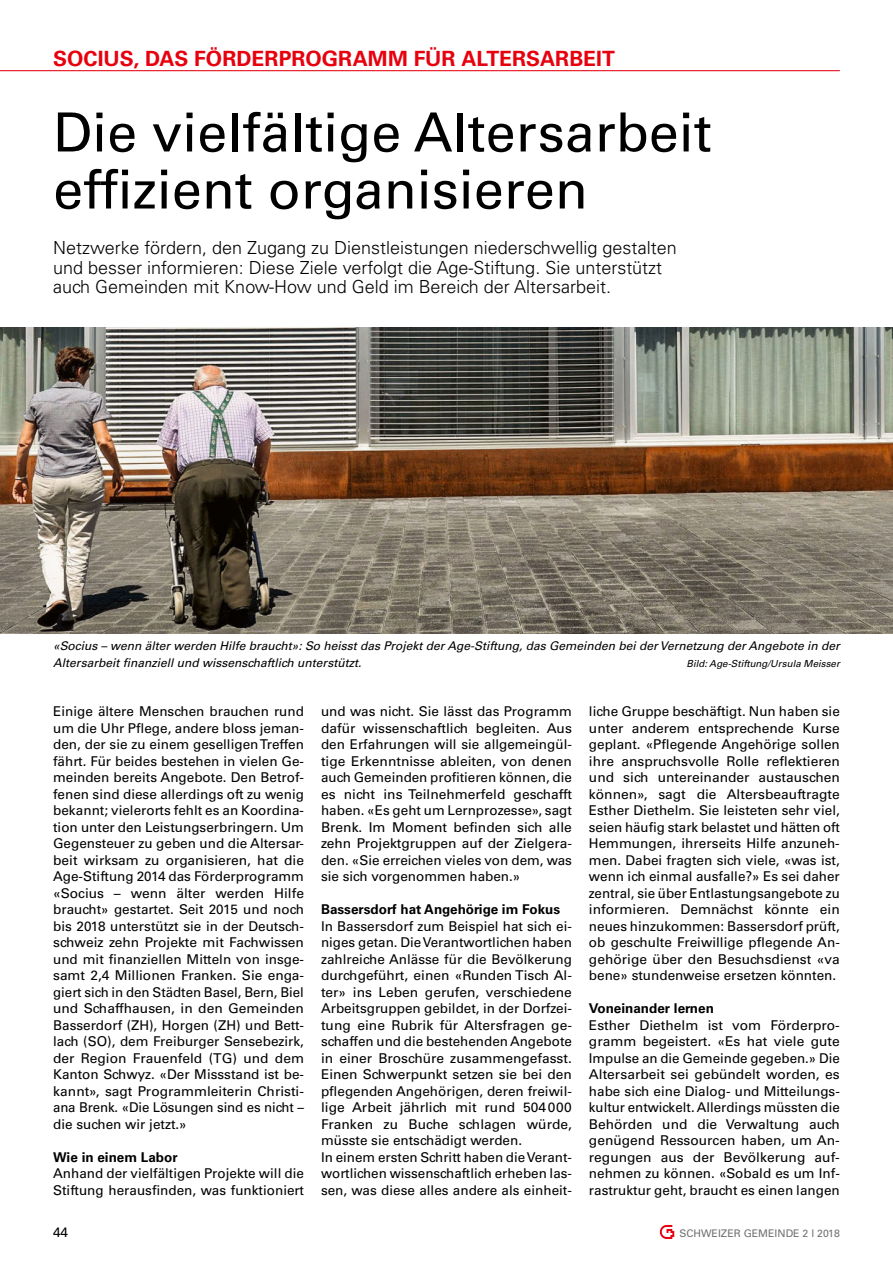
<style>
.page{position:relative;width:893px;height:1263px;background:#fff}
.page>*{position:absolute;margin:0;border:0;box-sizing:border-box;transform-origin:0 0}
.t1{font:54px/57px "Univers LT Std";color:#000}
.t2{font:700 21px "Univers LT Std";color:#e7000e}
.t3{font:300 18px/19.5px "Univers LT Std";color:#000}
.t4{font:13.5px/16.5px "Univers LT Std";color:#000;text-align:justify}
.t5{font:700 13.5px "Univers LT Std";color:#000}
.t6{font:italic 12px/16.5px "Univers LT Std";color:#000}
.t7{font:10.5px "Univers LT Std";color:#6f7070}
.t8{font:italic 9.75px "Univers LT Std";color:#000}
</style>
<div class="page">
<hr style="left:0;top:70px;width:840px;height:1px;background:#e7000e">
<svg style="left:660px;top:1225px;width:14px;height:14px"></svg>
<img style="left:0;top:327px;width:893px;height:307px">
<h2 class="t2" style="left:53px;top:46px;width:563px">SOCIUS, DAS FÖRDERPROGRAMM FÜR ALTERSARBEIT</h2>
<h1 class="t1" style="left:53px;top:104px;width:660px">Die vielfältige Altersarbeit effizient organisieren</h1>
<h3 class="t3" style="left:53px;top:238px;width:625px">Netzwerke fördern, den Zugang zu Dienstleistungen niederschwellig gestalten und besser informieren: Diese Ziele verfolgt die Age-Stiftung. Sie unterstützt auch Gemeinden mit Know-How und Geld im Bereich der Altersarbeit.</h3>
<p class="t6" style="left:53px;top:638px;width:788px">«Socius – wenn älter werden Hilfe braucht»: So heisst das Projekt der Age-Stiftung, das Gemeinden bei der Vernetzung der Angebote in der<br>Altersarbeit finanziell und wissenschaftlich unterstützt.</p>
<p class="t8" style="left:686px;top:657px;width:155px">Bild: Age-Stiftung/Ursula Meisser</p>
<p class="t4" style="left:53px;top:703px;width:252px">Einige ältere Menschen brauchen rund um die Uhr Pflege, andere bloss jeman&shy;den, der sie zu einem geselligen Treffen fährt. Für beides bestehen in vielen Ge&shy;meinden bereits Angebote. Den Betrof&shy;fenen sind diese allerdings oft zu wenig bekannt; vielerorts fehlt es an Koordina&shy;tion unter den Leistungserbringern. Um Gegensteuer zu geben und die Altersar&shy;beit wirksam zu organisieren, hat die Age-Stiftung 2014 das Förderprogramm «Socius – wenn älter werden Hilfe braucht» gestartet. Seit 2015 und noch bis 2018 unterstützt sie in der Deutsch&shy;schweiz zehn Projekte mit Fachwissen und mit finanziellen Mitteln von insge&shy;samt 2,4 Millionen Franken. Sie enga&shy;giert sich in den Städten Basel, Bern, Biel und Schaffhausen, in den Gemeinden Basserdorf (ZH), Horgen (ZH) und Bett&shy;lach (SO), dem Freiburger Sensebezirk, der Region Frauenfeld (TG) und dem Kanton Schwyz. «Der Missstand ist be&shy;kannt», sagt Programmleiterin Christi&shy;ana Brenk. «Die Lösungen sind es nicht – die suchen wir jetzt.»</p>
<p class="t5" style="left:53px;top:1149px;width:126px">Wie in einem Labor</p>
<p class="t4" style="left:53px;top:1165px;width:252px">Anhand der vielfältigen Projekte will die<br>Stiftung herausfinden, was funktioniert</p>
<p class="t4" style="left:321px;top:703px;width:252px">und was nicht. Sie lässt das Programm dafür wissenschaftlich begleiten. Aus den Erfahrungen will sie allgemeingül&shy;tige Erkenntnisse ableiten, von denen auch Gemeinden profitieren können, die es nicht ins Teilnehmerfeld geschafft haben. «Es geht um Lernprozesse», sagt Brenk. Im Moment befinden sich alle zehn Projektgruppen auf der Zielgera&shy;den. «Sie erreichen vieles von dem, was sie sich vorgenommen haben.»</p>
<p class="t5" style="left:321px;top:901px;width:241px">Bassersdorf hat Angehörige im Fokus</p>
<p class="t4" style="left:321px;top:918px;width:252px;text-align:left">In Bassersdorf zum Beispiel hat sich ei&shy;niges getan. Die Verantwortlichen haben zahlreiche Anlässe für die Bevölkerung durchgeführt, einen «Runden Tisch Al&shy;ter» ins Leben gerufen, verschiedene Arbeitsgruppen gebildet, in der Dorfzei&shy;tung eine Rubrik für Altersfragen ge&shy;schaffen und die bestehenden Angebote in einer Broschüre zusammengefasst.<br>Einen Schwerpunkt setzen sie bei den pflegenden Angehörigen, deren freiwil&shy;lige Arbeit jährlich mit rund 504000<br>Franken zu Buche schlagen würde, müsste sie entschädigt werden.<br>In einem ersten Schritt haben die Verant&shy;wortlichen wissenschaftlich erheben las&shy;sen, was diese alles andere als einheit-</p>
<p class="t4" style="left:589px;top:703px;width:252px">liche Gruppe beschäftigt. Nun haben sie unter anderem entsprechende Kurse geplant. «Pflegende Angehörige sollen ihre anspruchsvolle Rolle reflektieren und sich untereinander austauschen können», sagt die Altersbeauftragte Esther Diethelm. Sie leisteten sehr viel, seien häufig stark belastet und hätten oft Hemmungen, ihrerseits Hilfe anzuneh&shy;men. Dabei fragten sich viele, «was ist, wenn ich einmal ausfalle?» Es sei daher zentral, sie über Entlastungsangebote zu informieren. Demnächst könnte ein neues hinzukommen: Bassersdorf prüft, ob geschulte Freiwillige pflegende An&shy;gehörige über den Besuchsdienst «va bene» stundenweise ersetzen könnten.</p>
<p class="t5" style="left:589px;top:1000px;width:126px">Voneinander lernen</p>
<p class="t4" style="left:589px;top:1017px;width:252px">Esther Diethelm ist vom Förderpro&shy;gramm begeistert. «Es hat viele gute Impulse an die Gemeinde gegeben.» Die Altersarbeit sei gebündelt worden, es habe sich eine Dialog- und Mitteilungs&shy;kultur entwickelt. Allerdings müssten die Behörden und die Verwaltung auch genügend Ressourcen haben, um An&shy;regungen aus der Bevölkerung auf&shy;nehmen zu können. «Sobald es um Inf&shy;rastruktur geht, braucht es einen langen</p>
<p class="t4" style="left:53px;top:1224px;width:17px">44</p>
<p class="t7" style="left:679px;top:1227px;width:162px">SCHWEIZER GEMEINDE 2 l 2018</p>
</div>
